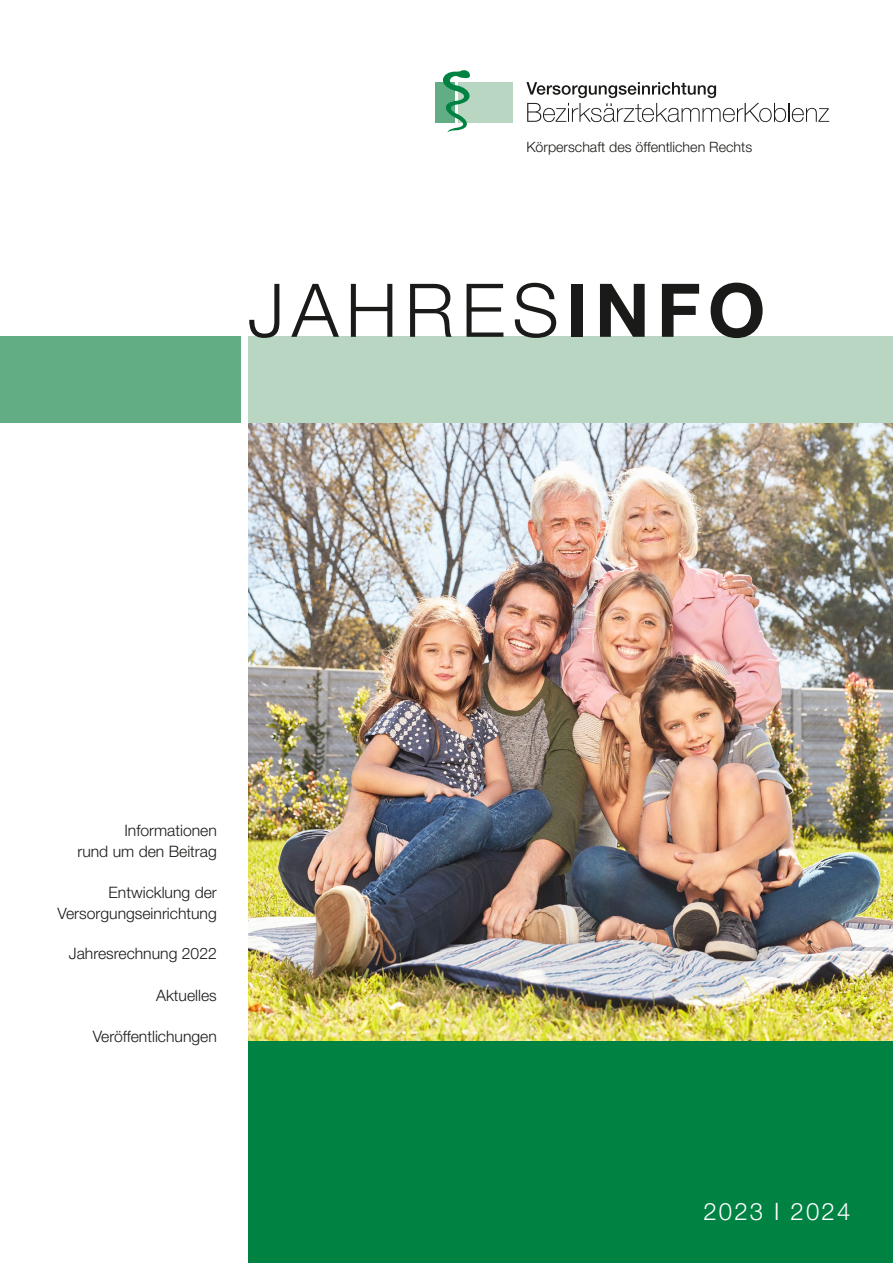
<style>
.page{position:relative;width:893px;height:1263px;background:#fff}
.page>*{position:absolute;margin:0;border:0;box-sizing:border-box;transform-origin:0 0}
.t1{font:300 74.1px "Helvetica Neue LT Std";letter-spacing:.095em;color:#1a1a18}
.t2{font:300 24px "Helvetica Neue LT Std";letter-spacing:.09em;color:#fff}
.Inhaltsverzeichnis{font:300 15.75px/21px "Helvetica Neue LT Std";color:#1a1a18;text-align:right}
.t3{font:300 14.25px "Helvetica Neue LT Std";color:#1a1a18}
.s1{font-weight:700}
</style>
<div class="page">
<img style="left:248px;top:423px;width:645px;height:619px">
<div style="left:248px;top:337px;width:645px;height:86px;background:#b8d6c1"></div>
<div style="left:248px;top:1042px;width:645px;height:221px;background:#008243"></div>
<div style="left:0;top:337px;width:240px;height:86px;background:#63ad85"></div>
<div style="left:458px;top:82px;width:55px;height:40px;background:#b8d6c1"></div>
<div style="left:435px;top:82px;width:20px;height:40px;background:#63ad85"></div>
<svg style="left:436px;top:70px;width:41px;height:63px"></svg>
<svg style="left:526px;top:82px;width:303px;height:40px"></svg>
<p class="t3" style="left:526px;top:138px;width:227px">Körperschaft des öffentlichen Rechts</p>
<p class="t1" style="left:248px;top:265px;width:519px">JAHRES<span class="s1">INFO</span></p>
<p class="Inhaltsverzeichnis" style="left:77px;top:820px;width:141px">Informationen<br>rund um den Beitrag</p>
<p class="Inhaltsverzeichnis" style="left:58px;top:881px;width:161px">Entwicklung der<br>Versorgungseinrichtung</p>
<p class="Inhaltsverzeichnis" style="left:69px;top:943px;width:149px">Jahresrechnung 2022</p>
<p class="Inhaltsverzeichnis" style="left:156px;top:985px;width:62px">Aktuelles</p>
<p class="Inhaltsverzeichnis" style="left:93px;top:1025px;width:126px">Veröffentlichungen</p>
<p class="t2" style="left:703px;top:1197px;width:149px">2023 I 2024</p>
</div>
